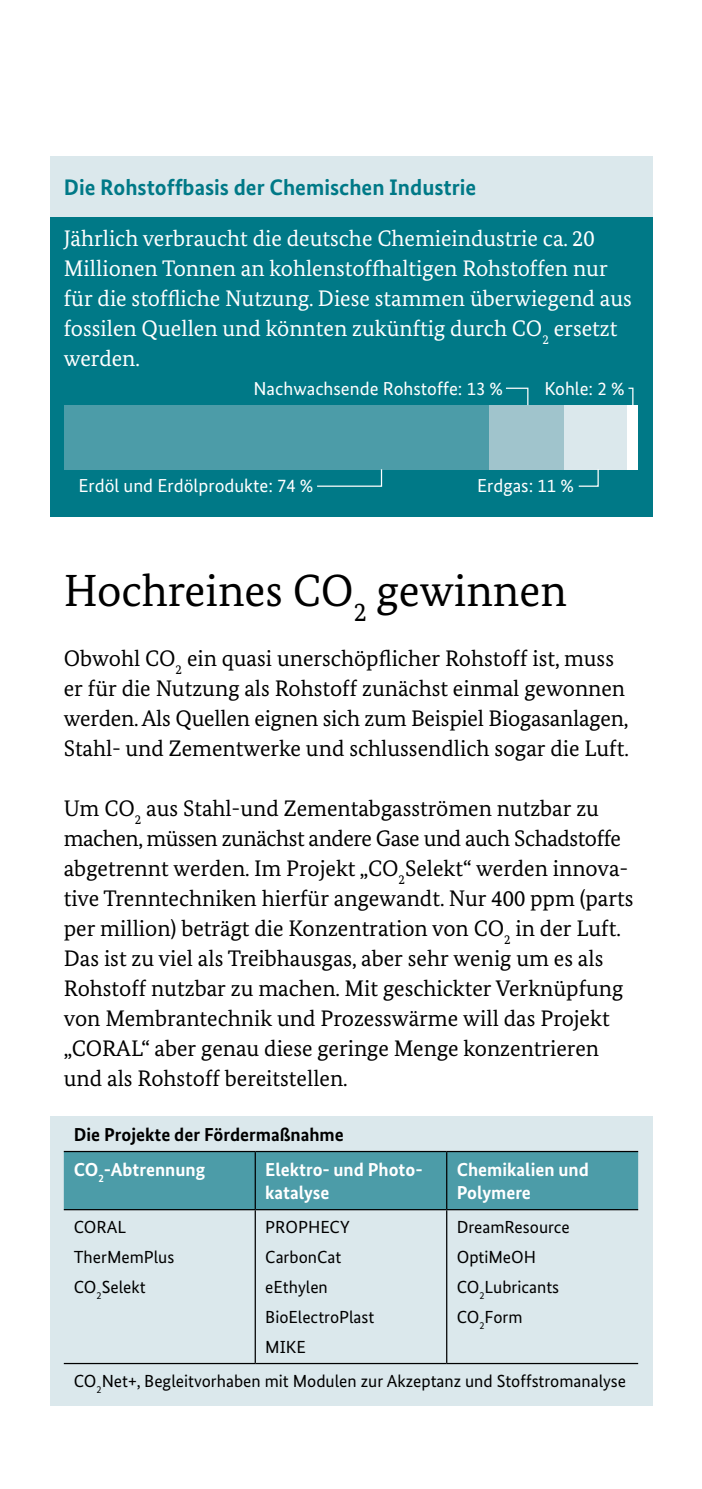
<style>
.page{position:relative;width:702px;height:1489px;background:#fff}
.page>*{position:absolute;margin:0;border:0;box-sizing:border-box;transform-origin:0 0}
.t1{font:45px "Bundes Serif";color:#000}
.t2{font:22.5px/30px "Bundes Serif";color:#000}
.t3{font:22.5px/30px "Bundes Serif";color:#fff}
.t4{font:700 22.5px "Bundes Sans";color:#007987}
.t5{font:18.75px "Bundes Sans";color:#fff}
.t6{font:700 18.75px/22.5px "Bundes Sans";color:#fff}
.t7{font:700 18.75px "Bundes Sans";color:#000}
.t8{font:17.5px "Bundes Sans";color:#000}
</style>
<div class="page">
<div style="left:50px;top:216px;width:602px;height:300px;background:#007987"></div>
<div style="left:50px;top:156px;width:602px;height:60px;background:#dbe8ec"></div>
<div style="left:64px;top:405px;width:425px;height:64px;background:#4c9ca8"></div>
<div style="left:627px;top:405px;width:11px;height:64px;background:#fff"></div>
<svg style="left:316px;top:387px;width:318px;height:100px"></svg>
<div style="left:50px;top:1116px;width:602px;height:289px;background:#dbe8ec"></div>
<div style="left:64px;top:1152px;width:574px;height:56px;background:#4c9ca8"></div>
<hr style="left:255px;top:1208px;width:191px;height:2px;background:#000">
<hr style="left:64px;top:1150px;width:191px;height:2px;background:#000">
<hr style="left:255px;top:1150px;width:191px;height:2px;background:#000">
<hr style="left:446px;top:1150px;width:192px;height:2px;background:#000">
<hr style="left:254px;top:1152px;width:2px;height:56px;background:#000">
<hr style="left:64px;top:1208px;width:191px;height:2px;background:#000">
<hr style="left:254px;top:1210px;width:2px;height:152px;background:#000">
<hr style="left:446px;top:1152px;width:1px;height:56px;background:#000">
<hr style="left:446px;top:1208px;width:192px;height:2px;background:#000">
<hr style="left:446px;top:1210px;width:1px;height:152px;background:#000">
<hr style="left:64px;top:1362px;width:191px;height:1px;background:#000">
<hr style="left:255px;top:1362px;width:191px;height:1px;background:#000">
<hr style="left:446px;top:1362px;width:192px;height:1px;background:#000">
<h4 class="t4" style="left:64px;top:173px;width:414px">Die Rohstoffbasis der Chemischen Industrie</h4>
<p class="t3" style="left:64px;top:223px;width:569px">Jährlich verbraucht die deutsche Chemieindustrie ca. 20<br>Millionen Tonnen an kohlenstoffhaltigen Rohstoffen nur für die stoffliche Nutzung. Diese stammen überwiegend aus fossilen Quellen und könnten zukünftig durch CO<sub>2</sub> ersetzt werden.</p>
<p class="t5" style="left:253px;top:377px;width:251px">Nachwachsende Rohstoffe: 13 %</p>
<p class="t5" style="left:544px;top:377px;width:82px">Kohle: 2 %</p>
<p class="t5" style="left:78px;top:474px;width:236px">Erdöl und Erdölprodukte: 74 %</p>
<p class="t5" style="left:477px;top:474px;width:98px">Erdgas: 11 %</p>
<h3 class="t1" style="left:64px;top:563px;width:504px">Hochreines CO<sub>2</sub> gewinnen</h3>
<p class="t2" style="left:64px;top:643px;width:566px">Obwohl CO<sub>2</sub> ein quasi unerschöpflicher Rohstoff ist, muss er für die Nutzung als Rohstoff zunächst einmal gewonnen werden. Als Quellen eignen sich zum Beispiel Biogasanlagen, Stahl- und Zementwerke und schlussendlich sogar die Luft.</p>
<p class="t2" style="left:64px;top:793px;width:571px">Um CO<sub>2</sub> aus Stahl-und Zementabgasströmen nutzbar zu machen, müssen zunächst andere Gase und auch Schadstoffe abgetrennt werden. Im Projekt „CO<sub>2</sub>Selekt“ werden innova&shy;tive Trenntechniken hierfür angewandt. Nur 400 ppm (parts per million) beträgt die Konzentration von CO<sub>2</sub> in der Luft.<br>Das ist zu viel als Treibhausgas, aber sehr wenig um es als Rohstoff nutzbar zu machen. Mit geschickter Verknüpfung von Membrantechnik und Prozesswärme will das Projekt „CORAL“ aber genau diese geringe Menge konzentrieren und als Rohstoff bereitstellen.</p>
<h4 class="t7" style="left:74px;top:1123px;width:271px">Die Projekte der Fördermaßnahme</h4>
<h5 class="t6" style="left:74px;top:1158px;width:133px">CO<sub>2</sub>-Abtrennung</h5>
<h5 class="t6" style="left:265px;top:1158px;width:159px">Elektro- und Photo&shy;katalyse</h5>
<h5 class="t6" style="left:456px;top:1158px;width:134px">Chemikalien und<br>Polymere</h5>
<p class="t8" style="left:74px;top:1216px;width:54px">CORAL</p>
<p class="t8" style="left:74px;top:1246px;width:102px">TherMemPlus</p>
<p class="t8" style="left:74px;top:1276px;width:73px">CO<sub>2</sub>Selekt</p>
<p class="t8" style="left:265px;top:1216px;width:86px">PROPHECY</p>
<p class="t8" style="left:265px;top:1246px;width:78px">CarbonCat</p>
<p class="t8" style="left:265px;top:1276px;width:64px">eEthylen</p>
<p class="t8" style="left:265px;top:1306px;width:110px">BioElectroPlast</p>
<p class="t8" style="left:265px;top:1336px;width:42px">MIKE</p>
<p class="t8" style="left:456px;top:1216px;width:114px">DreamResource</p>
<p class="t8" style="left:456px;top:1246px;width:81px">OptiMeOH</p>
<p class="t8" style="left:456px;top:1276px;width:104px">CO<sub>2</sub>Lubricants</p>
<p class="t8" style="left:456px;top:1306px;width:67px">CO<sub>2</sub>Form</p>
<p class="t8" style="left:74px;top:1370px;width:554px">CO<sub>2</sub>Net+, Begleitvorhaben mit Modulen zur Akzeptanz und Stoffstromanalyse</p>
</div>
